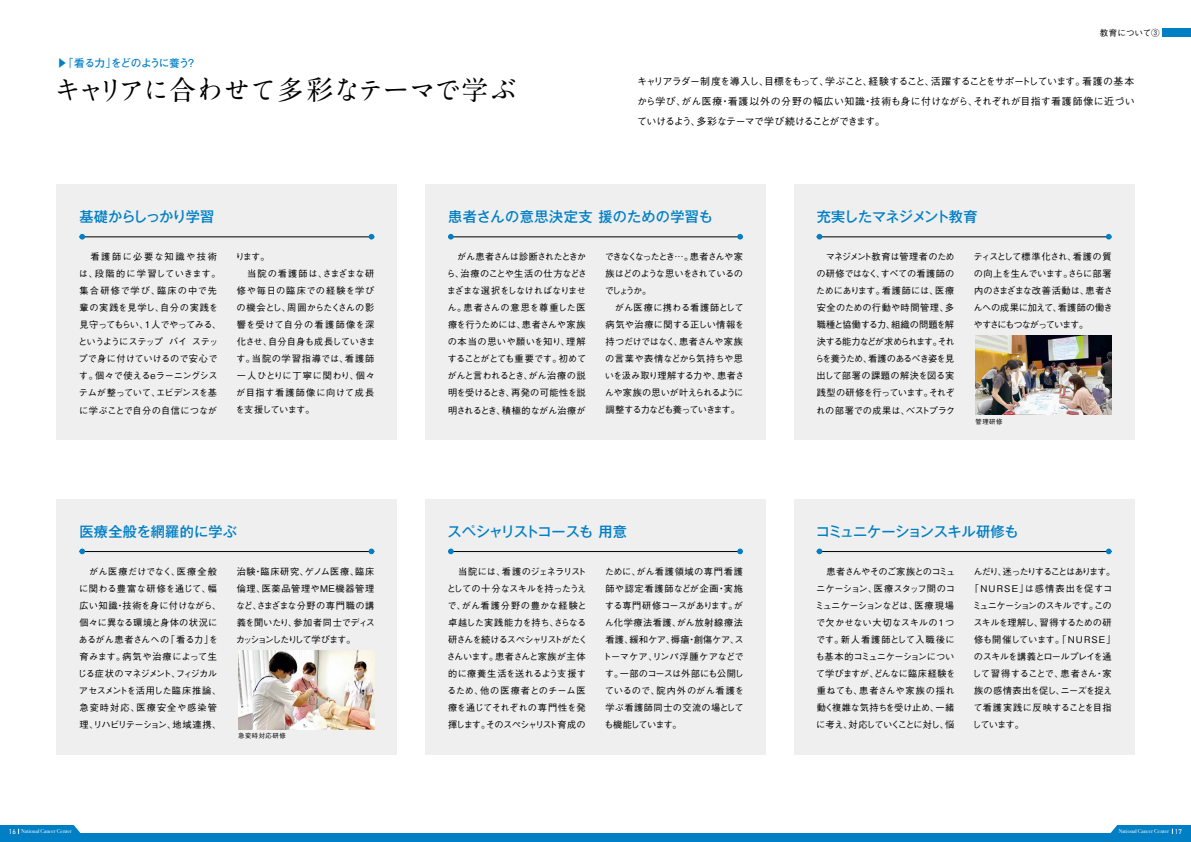
<style>
.page{position:relative;width:1191px;height:842px;background:#fff}
.page>*{position:absolute;margin:0;border:0;box-sizing:border-box;transform-origin:0 0}
.t1{font:700 26.9px "A1 Mincho Std";letter-spacing:-.02em;color:#000}
.t2{font:500 14.2px "Gothic MB101 Pr 6 N";letter-spacing:.025em;color:#007fc5}
.t3{font:500 14.2px "Gothic MB101 Pr 6 N";letter-spacing:-.03em;color:#007fc5}
.t4{font:500 14.2px "Gothic MB101 Pr 6 N";letter-spacing:-.04em;color:#007fc5}
.t5{font:500 14.2px "Gothic MB101 Pr 6 N";letter-spacing:-.055em;color:#007fc5}
.t6{font:500 14.2px "Gothic MB101 Pr 6 N";letter-spacing:-.065em;color:#007fc5}
.t7{font:700 10.6px "Futo Go B101 Pr 6 N";letter-spacing:-.05em;color:#007fc5}
.t8{font:500 9.9px/19.8px "Gothic BBB Pr 6 N";letter-spacing:-.04em;color:#000;text-align:justify}
.t9{font:500 9.2px/17px "Gothic BBB Pr 6 N";letter-spacing:-.02em;color:#000;text-align:justify}
.t10{font:500 9.2px/17px "Gothic BBB Pr 6 N";letter-spacing:.01em;color:#000}
.t11{font:500 9.2px/17px "Gothic BBB Pr 6 N";letter-spacing:-.05em;color:#000}
.t12{font:500 9.2px/17px "Gothic BBB Pr 6 N";color:#000}
.t13{font:500 9.2px/17px "Gothic BBB Pr 6 N";letter-spacing:.05em;color:#000}
.t14{font:500 9.2px/17px "Gothic BBB Pr 6 N";letter-spacing:-.07em;color:#000}
.t15{font:500 9.2px "Gothic BBB Pr 6 N";letter-spacing:.03em;color:#000}
.t16{font:500 9.2px "Gothic BBB Pr 6 N";letter-spacing:-.155em;color:#000}
.t17{font:500 9.2px "Gothic BBB Pr 6 N";letter-spacing:-.075em;color:#000}
.t18{font:500 9.2px "Gothic BBB Pr 6 N";letter-spacing:.125em;color:#000}
.t19{font:500 9.2px "Gothic BBB Pr 6 N";letter-spacing:-.065em;color:#000}
.t20{font:500 9.2px "Gothic BBB Pr 6 N";letter-spacing:-.06em;color:#000}
.t21{font:500 9.2px "Gothic BBB Pr 6 N";letter-spacing:.06em;color:#000}
.t22{font:500 9.2px "Gothic BBB Pr 6 N";letter-spacing:.075em;color:#000}
.t23{font:500 9.2px "Gothic BBB Pr 6 N";letter-spacing:.055em;color:#000}
.t24{font:500 9.2px "Gothic BBB Pr 6 N";letter-spacing:.02em;color:#000}
.t25{font:500 9.2px "Gothic BBB Pr 6 N";letter-spacing:-.105em;color:#000}
.t26{font:500 8.5px "Gothic BBB Pr 6 N";color:#000}
.t27{font:500 6.4px "Gothic BBB Pr 6 N";letter-spacing:.075em;color:#000}
.t28{font:5.7px "Bodoni Svty Two ITCTT";color:#fff}
.s1{font-family:"DIN2014";font-size:7.1px}
</style>
<div class="page">
<div style="left:0;top:833px;width:1191px;height:9px;background:#007fc5"></div>
<svg style="left:0;top:825px;width:81px;height:9px"></svg>
<svg style="left:1110px;top:825px;width:81px;height:9px"></svg>
<div style="left:1162px;top:28px;width:29px;height:9px;background:#007fc5"></div>
<div style="left:57px;top:184px;width:340px;height:255px;background:#efefef"></div>
<hr style="left:79px;top:237px;width:295px;height:1px;background:#000">
<svg style="left:79px;top:234px;width:6px;height:6px"></svg>
<svg style="left:369px;top:234px;width:5px;height:6px"></svg>
<div style="left:57px;top:499px;width:340px;height:255px;background:#efefef"></div>
<hr style="left:79px;top:551px;width:295px;height:1px;background:#000">
<svg style="left:79px;top:549px;width:6px;height:5px"></svg>
<svg style="left:369px;top:549px;width:5px;height:5px"></svg>
<div style="left:425px;top:184px;width:340px;height:255px;background:#efefef"></div>
<hr style="left:448px;top:237px;width:295px;height:1px;background:#000">
<svg style="left:448px;top:234px;width:6px;height:6px"></svg>
<svg style="left:737px;top:234px;width:6px;height:6px"></svg>
<div style="left:425px;top:499px;width:340px;height:255px;background:#efefef"></div>
<hr style="left:448px;top:551px;width:295px;height:1px;background:#000">
<svg style="left:448px;top:549px;width:6px;height:5px"></svg>
<svg style="left:737px;top:549px;width:6px;height:5px"></svg>
<div style="left:794px;top:184px;width:340px;height:255px;background:#efefef"></div>
<hr style="left:816px;top:237px;width:295px;height:1px;background:#000">
<svg style="left:816px;top:234px;width:6px;height:6px"></svg>
<svg style="left:1106px;top:234px;width:5px;height:6px"></svg>
<div style="left:794px;top:499px;width:340px;height:255px;background:#efefef"></div>
<hr style="left:816px;top:551px;width:295px;height:1px;background:#000">
<svg style="left:816px;top:549px;width:6px;height:5px"></svg>
<svg style="left:1106px;top:549px;width:5px;height:5px"></svg>
<img style="left:975px;top:335px;width:136px;height:80px">
<img style="left:238px;top:650px;width:136px;height:79px">
<p class="t7" style="left:57px;top:55px;width:141px">▶「看る力」をどのように養う？</p>
<h1 class="t1" style="left:54px;top:68px;width:464px">キャリアに合わせて多彩なテーマで学ぶ</h1>
<p class="t26" style="left:1099px;top:26px;width:62px">教育について③</p>
<p class="t8" style="left:637px;top:71px;width:499px">キャリアラダー制度を導入し、目標をもって、学ぶこと、経験すること、活躍することをサポートしています。看護の基本から学び、がん医療・看護以外の分野の幅広い知識・技術も身に付けながら、それぞれが目指す看護師像に近づいていけるよう、多彩なテーマで学び続けることができます。</p>
<h2 class="t6" style="left:79px;top:205px;width:136px">基礎からしっかり学習</h2>
<h2 class="t2" style="left:448px;top:205px;width:266px">患者さんの意思決定支援のための学習も</h2>
<h2 class="t5" style="left:816px;top:205px;width:162px">充実したマネジメント教育</h2>
<p class="t12" style="left:78px;top:248px;width:145px">　看護師に必要な知識や技術は、段階的に学習していきます。集合研修で学び、臨床の中で先輩の実践を見学し、自分の実践を見守ってもらい、1人でやってみる、というようにステップ バイステップで身に付けていけるので安心です。個々で使えるeラーニングシステムが整っていて、エビデンスを基に学ぶことで自分の自信につなが</p>
<p class="t13" style="left:235px;top:248px;width:141px">ります。<br>　当院の看護師は、さまざまな研修や毎日の臨床での経験を学びの機会とし、周囲からたくさんの影響を受けて自分の看護師像を深化させ、自分自身も成長していきます。当院の学習指導では、看護師一人ひとりに丁寧に関わり、個々が目指す看護師像に向けて成長を支援しています。</p>
<p class="t9" style="left:446px;top:248px;width:142px;text-align:left">　がん患者さんは診断されたときから、治療のことや生活の仕方などさまざまな選択をしなければなりません。患者さんの意思を尊重した医療を行うためには、患者さんや家族の本当の思いや願いを知り、理解することがとても重要です。初めてがんと言われるとき、がん治療の説明を受けるとき、再発の可能性を説明されるとき、積極的ながん治療が</p>
<p class="t11" style="left:605px;top:248px;width:141px">できなくなったとき… 。患者さんや家族はどのような思いをされているのでしょうか。<br>　がん医療に携わる看護師として病気や治療に関する正しい情報を持つだけではなく、患者さんや家族の言葉や表情などから気持ちや思いを汲み取り理解する力や、患者さんや家族の思いが叶えられるように調整する力なども養っていきます。</p>
<p class="t9" style="left:815px;top:248px;width:141px">　マネジメント教育は管理者のための研修ではなく、すべての看護師のためにあります。看護師には、医療安全のための行動や時間管理、多職種と協働する力、組織の問題を解決する能力などが求められます。それらを養うため、看護のあるべき姿を見出して部署の課題の解決を図る実践型の研修を行っています。それぞれの部署での成果は、ベストプラク</p>
<p class="t14" style="left:973px;top:248px;width:141px">ティスとして標準化され、看護の質の向上を生んでいます。さらに部署内のさまざまな改善活動は、患者さんへの成果に加えて、看護師の働きやすさにもつながっています。</p>
<p class="t27" style="left:975px;top:416px;width:28px">管理研修</p>
<h2 class="t2" style="left:79px;top:520px;width:159px">医療全般を網羅的に学ぶ</h2>
<h2 class="t4" style="left:447px;top:520px;width:181px">スペシャリストコースも用意</h2>
<h2 class="t3" style="left:816px;top:520px;width:204px">コミュニケーションスキル研修も</h2>
<p class="t10" style="left:78px;top:562px;width:145px">　がん医療だけでなく、医療全般に関わる豊富な研修を通じて、幅広い知識・技術を身に付けながら、個々に異なる環境と身体の状況にあるがん患者さんへの「看る力」を育みます。病気や治療によって生じる症状のマネジメント、フィジカルアセスメントを活用した臨床推論、急変時対応、医療安全や感染管理、リハビリテーション、地域連携、</p>
<p class="t9" style="left:236px;top:562px;width:141px">治験・臨床研究、ゲノム医療、臨床倫理、医薬品管理やME機器管理など、さまざまな分野の専門職の講義を聞いたり、参加者同士でディスカッションしたりして学びます。</p>
<p class="t9" style="left:446px;top:562px;width:142px;text-align:left">　当院には、看護のジェネラリストとしての十分なスキルを持ったうえで、がん看護分野の豊かな経験と卓越した実践能力を持ち、さらなる研さんを続けるスペシャリストがたくさんいます。患者さんと家族が主体的に療養生活を送れるよう支援するため、他の医療者とのチーム医療を通じてそれぞれの専門性を発揮します。そのスペシャリスト育成の</p>
<p class="t21" style="left:604px;top:564px;width:140px">ために、がん看護領域の専門看護</p>
<p class="t22" style="left:605px;top:581px;width:139px">師や認定看護師などが企画・実施</p>
<p class="t14" style="left:605px;top:596px;width:140px">する専門研修コースがあります。が</p>
<p class="t23" style="left:605px;top:615px;width:140px">ん化学療法看護、がん放射線療法</p>
<p class="t10" style="left:605px;top:631px;width:140px">看護、緩和ケア、褥瘡・創傷ケア、ス</p>
<p class="t9" style="left:602px;top:648px;width:143px">トーマケア、リンパ浮腫ケアなどで</p>
<p class="t9" style="left:605px;top:665px;width:140px">す。一部のコースは外部にも公開し</p>
<p class="t24" style="left:604px;top:683px;width:141px">ているので、院内外のがん看護を</p>
<p class="t15" style="left:605px;top:700px;width:140px">学ぶ看護師同士の交流の場として</p>
<p class="t25" style="left:604px;top:717px;width:79px">も機能しています。</p>
<p class="t9" style="left:815px;top:562px;width:142px">　患者さんやそのご家族とのコミュニケーション、医療スタッフ間のコミュニケーションなどは、医療現場で欠かせない大切なスキルの１つです。新人看護師として入職後にも基本的コミュニケーションについて学びますが、どんなに臨床経験を重ねても、患者さんや家族の揺れ動く複雑な気持ちを受け止め、一緒に考え、対応していくことに対し、悩</p>
<p class="t16" style="left:973px;top:564px;width:144px">んだり、迷ったりすることはあります。</p>
<p class="t18" style="left:969px;top:581px;width:144px">「NURSE」は感情表出を促すコ</p>
<p class="t17" style="left:972px;top:598px;width:141px">ミュニケーションのスキルです。この</p>
<p class="t11" style="left:973px;top:613px;width:140px">スキルを理解し、習得するための研</p>
<p class="t9" style="left:974px;top:631px;width:143px">修も開催しています。「NURSE」</p>
<p class="t19" style="left:973px;top:649px;width:139px">のスキルを講義とロールプレイを通</p>
<p class="t9" style="left:972px;top:665px;width:141px">して習得することで、患者さん・家</p>
<p class="t20" style="left:974px;top:683px;width:140px">族の感情表出を促し、ニーズを捉え</p>
<p class="t15" style="left:973px;top:700px;width:140px">て看護実践に反映することを目指</p>
<p class="t9" style="left:972px;top:716px;width:53px">しています。</p>
<p class="t27" style="left:238px;top:731px;width:49px">急変時対応研修</p>
<p class="t28" style="left:9px;top:827px;width:64px"><span class="s1">16</span> National Cancer Center</p>
<p class="t28" style="left:1118px;top:827px;width:65px">National Cancer Center <span class="s1">17</span></p>
</div>
